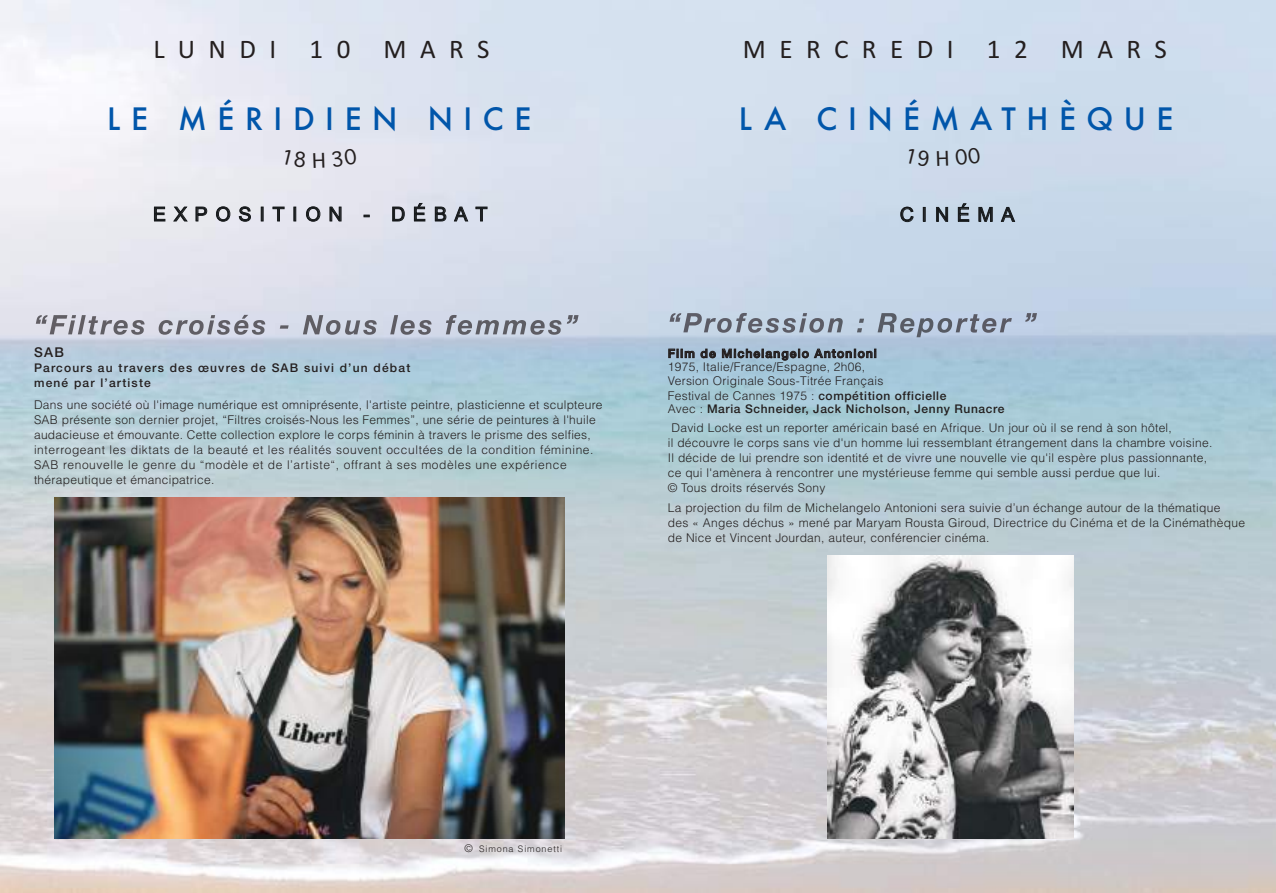
<style>
.page{position:relative;width:1276px;height:893px;background:#fff}
.page>*{position:absolute;margin:0;border:0;box-sizing:border-box;transform-origin:0 0}
.t1{font:500 30px "Futura";letter-spacing:.35em;color:#0156aa}
.t2{font:27px "Calibri";letter-spacing:.5em;color:#241f1f}
.t3{font:19.5px "Arial Unicode MS";letter-spacing:.395em;color:#16191b}
.t4{font:500 13.5px "Helvetica Neue";color:#241f1f}
.t5{font:300 12px/15px "Helvetica";letter-spacing:.025em;color:#241f1f}
.t6{font:500 12px/15px "Helvetica Neue";letter-spacing:.1em;color:#241f1f}
.t7{font:500 12px "Helvetica Neue";letter-spacing:.05em;color:#241f1f}
.t8{font:300 9px "Helvetica";letter-spacing:.1em;color:#241f1f}
.s1{font-family:"Helvetica Neue";font-weight:500}
.s2{font-family:"Helvetica";font-weight:300}
.s3{font-size:10.5px}
</style>
<div class="page">
<img style="left:0;top:0;width:1276px;height:893px">
<img style="left:36px;top:315px;width:133px;height:20px">
<img style="left:669px;top:313px;width:109px;height:20px">
<img style="left:55px;top:498px;width:510px;height:340px">
<img style="left:827px;top:555px;width:247px;height:284px">
<svg style="left:283px;top:150px;width:23px;height:18px"></svg>
<svg style="left:313px;top:153px;width:11px;height:15px"></svg>
<svg style="left:332px;top:148px;width:25px;height:19px"></svg>
<svg style="left:906px;top:148px;width:23px;height:18px"></svg>
<svg style="left:937px;top:151px;width:11px;height:15px"></svg>
<svg style="left:955px;top:147px;width:25px;height:19px"></svg>
<h2 class="t2" style="left:153px;top:33px;width:337px">LUNDI 10 MARS</h2>
<h1 class="t1" style="left:107px;top:102px;width:426px">LE MÉRIDIEN NICE</h1>
<h2 class="t2" style="left:743px;top:33px;width:425px">MERCREDI 12 MARS</h2>
<h1 class="t1" style="left:739px;top:102px;width:436px">LA CINÉMATHÈQUE</h1>
<h3 class="t3" style="left:153px;top:203px;width:336px">EXPOSITION - DÉBAT</h3>
<h3 class="t3" style="left:900px;top:203px;width:116px">CINÉMA</h3>
<p class="t4" style="left:34px;top:344px;width:31px">SAB</p>
<p class="t6" style="left:34px;top:360px;width:378px">Parcours au travers des œuvres de SAB suivi d’un débat mené par l’artiste</p>
<p class="t5" style="left:34px;top:397px;width:570px">Dans une société où l'image numérique est omniprésente, l'artiste peintre, plasticienne et sculpteure SAB présente son dernier projet, “Filtres croisés-Nous les Femmes”, une série de peintures à l'huile audacieuse et émouvante. Cette collection explore le corps féminin à travers le prisme des selfies, interrogeant les diktats de la beauté et les réalités souvent occultées de la condition féminine.<br>SAB renouvelle le genre du “modèle et de l’artiste“, offrant à ses modèles une expérience thérapeutique et émancipatrice.</p>
<p class="t6" style="left:668px;top:346px;width:210px">Film de Michelangelo Antonioni</p>
<p class="t5" style="left:668px;top:360px;width:217px;line-height:13.5px">1975, Italie/France/Espagne, 2h06,<br>Version Originale Sous-Titrée Français</p>
<p class="t5" style="left:668px;top:388px;width:280px">Festival de Cannes 1975 : <span class="s1">compétition officielle</span></p>
<p class="t7" style="left:668px;top:402px;width:338px"><span class="s2">Avec :</span> Maria Schneider, Jack Nicholson, Jenny Runacre</p>
<p class="t5" style="left:668px;top:420px;width:546px;text-indent:4px">David Locke est un reporter américain basé en Afrique. Un jour où il se rend à son hôtel,<br>il découvre le corps sans vie d'un homme lui ressemblant étrangement dans la chambre voisine.<br>Il décide de lui prendre son identité et de vivre une nouvelle vie qu'il espère plus passionnante, ce qui l'amènera à rencontrer une mystérieuse femme qui semble aussi perdue que lui.<br>© Tous droits réservés Sony</p>
<p class="t5" style="left:668px;top:500px;width:579px">La projection du film de Michelangelo Antonioni sera suivie d’un échange autour de la thématique<br>des « Anges déchus » mené par Maryam Rousta Giroud, Directrice du Cinéma et de la Cinémathèque de Nice et Vincent Jourdan, auteur, conférencier cinéma.</p>
<p class="t8" style="left:464px;top:843px;width:99px"><span class="s3">©</span> Simona Simonetti</p>
</div>
